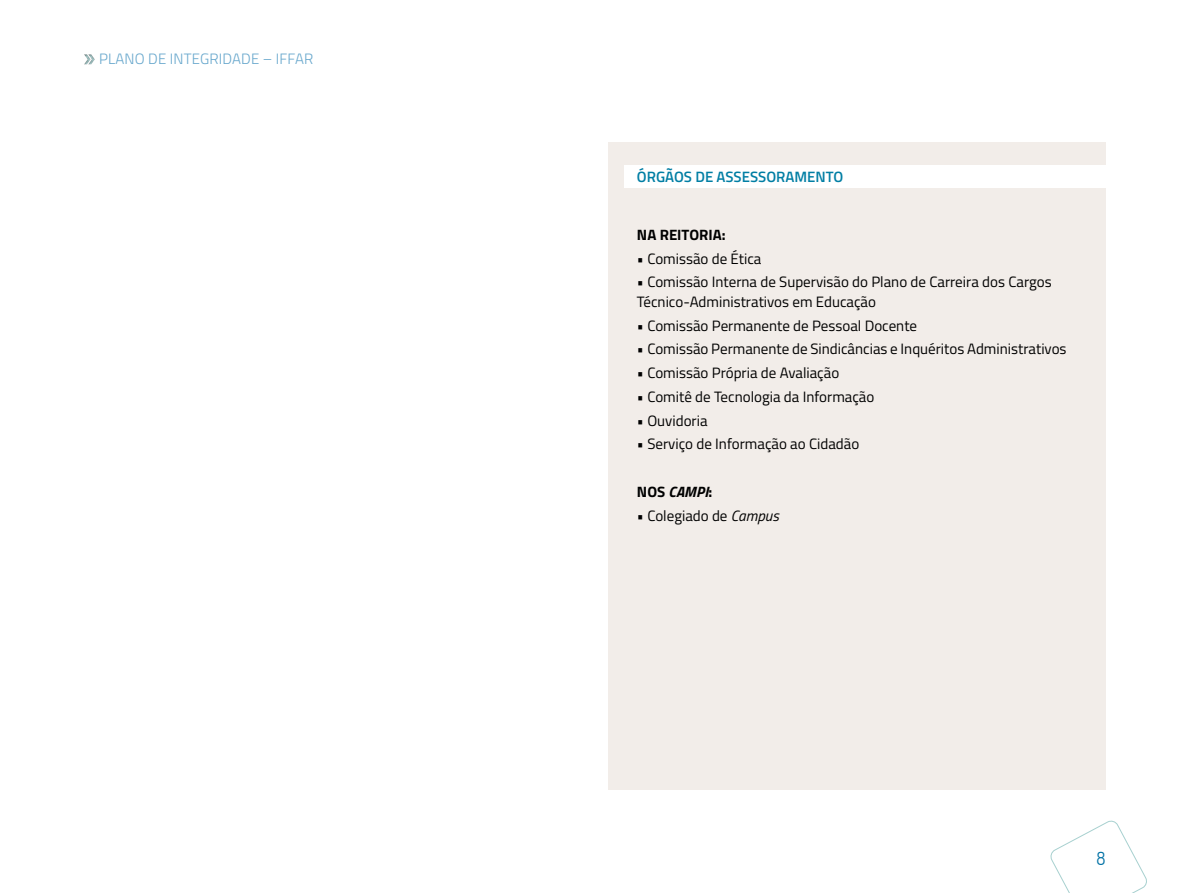
<style>
.page{position:relative;width:1191px;height:893px;background:#fff}
.page>*{position:absolute;margin:0;border:0;box-sizing:border-box;transform-origin:0 0}
.t1{font:18px "Dosis";color:#0071a5}
.t2{font:15px/19.5px "Titillium Web";color:#000}
.t3{font:300 15px "Titillium Web";letter-spacing:.01em;color:#67a7cc}
.t4{font:600 15px "Titillium Web";color:#007ea4}
.t5{font:700 15px "Titillium Web";color:#000}
.t6{font:italic 700 15px "Titillium Web";color:#000}
.s1{font-style:normal}
.s2{font-style:italic}
</style>
<div class="page">
<svg style="left:1050px;top:820px;width:97px;height:73px"></svg>
<div style="left:69px;top:41px;width:34px;height:24px;background:#000;opacity:.5"></div>
<div style="left:608px;top:142px;width:498px;height:648px;background:#f2ede9"></div>
<div style="left:624px;top:165px;width:495px;height:22px;background:#fff"></div>
<p class="t3" style="left:99px;top:48px;width:216px">PLANO DE INTEGRIDADE – IFFAR</p>
<p class="t4" style="left:637px;top:166px;width:208px">ÓRGÃOS DE ASSESSORAMENTO</p>
<p class="t5" style="left:637px;top:223px;width:90px">NA REITORIA:</p>
<p class="t2" style="left:637px;top:248px;width:126px">• Comissão de Ética</p>
<p class="t2" style="left:637px;top:272px;width:416px">• Comissão Interna de Supervisão do Plano de Carreira dos Cargos<br>Técnico-Administrativos em Educação</p>
<p class="t2" style="left:637px;top:315px;width:282px">• Comissão Permanente de Pessoal Docente</p>
<p class="t2" style="left:637px;top:339px;width:431px">• Comissão Permanente de Sindicâncias e Inquéritos Administrativos</p>
<p class="t2" style="left:637px;top:362px;width:204px">• Comissão Própria de Avaliação</p>
<p class="t2" style="left:637px;top:386px;width:239px">• Comitê de Tecnologia da Informação</p>
<p class="t2" style="left:637px;top:410px;width:72px">• Ouvidoria</p>
<p class="t2" style="left:637px;top:433px;width:224px">• Serviço de Informação ao Cidadão</p>
<p class="t6" style="left:637px;top:480px;width:77px"><span class="s1">NOS</span> CAMPI<span class="s1">:</span></p>
<p class="t2" style="left:637px;top:505px;width:144px">• Colegiado de <span class="s2">Campus</span></p>
<p class="t1" style="left:1096px;top:847px;width:11px">8</p>
</div>
